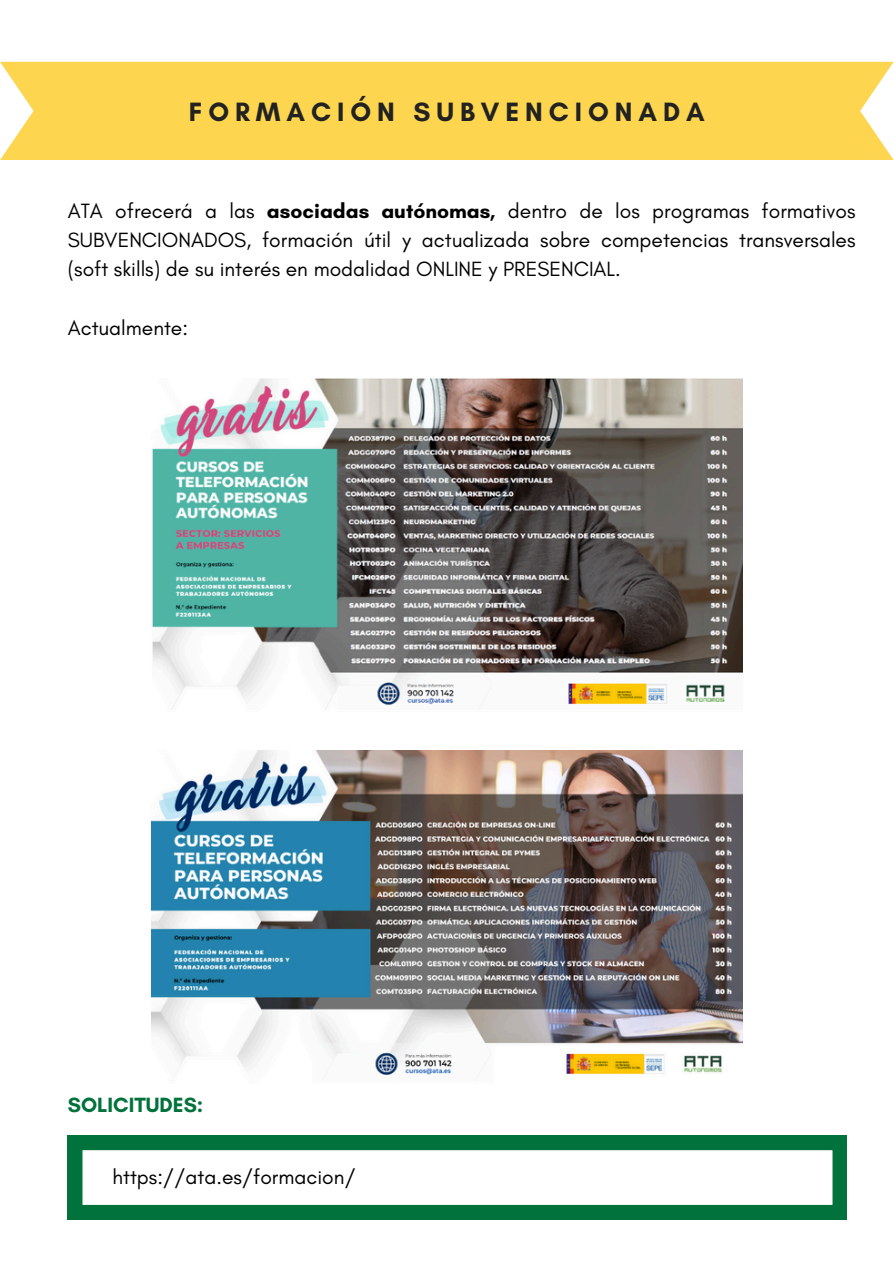
<style>
.page{position:relative;width:894px;height:1264px;background:#fff}
.page>*{position:absolute;margin:0;border:0;box-sizing:border-box;transform-origin:0 0}
.t1{font:700 27px "Glacial Indifference";letter-spacing:.22em;color:#222}
.t2{font:21px/29.2px "Glacial Indifference";color:#000;text-align:justify}
.t3{font:700 21px "Glacial Indifference";color:#02723c}
.s1{font-weight:700}
</style>
<div class="page">
<svg style="left:68px;top:1135px;width:778px;height:84px"></svg>
<img style="left:152px;top:378px;width:590px;height:332px">
<img style="left:151px;top:750px;width:591px;height:325px">
<div style="left:0;top:62px;width:893px;height:98px;background:#fdd54f"></div>
<p class="t1" style="left:189px;top:95px;width:517px">FORMACIÓN SUBVENCIONADA</p>
<p class="t2" style="left:68px;top:196px;width:789px">ATA ofrecerá a las <span class="s1">asociadas autónomas,</span> dentro de los programas formativos SUBVENCIONADOS, formación útil y actualizada sobre competencias transversales (soft skills) de su interés en modalidad ONLINE y PRESENCIAL.</p>
<p class="t2" style="left:68px;top:313px;width:122px">Actualmente:</p>
<p class="t3" style="left:68px;top:1091px;width:137px">SOLICITUDES:</p>
<h1 class="t2" style="left:112px;top:1162px;width:245px">https://ata.es/formacion/</h1>
</div>
